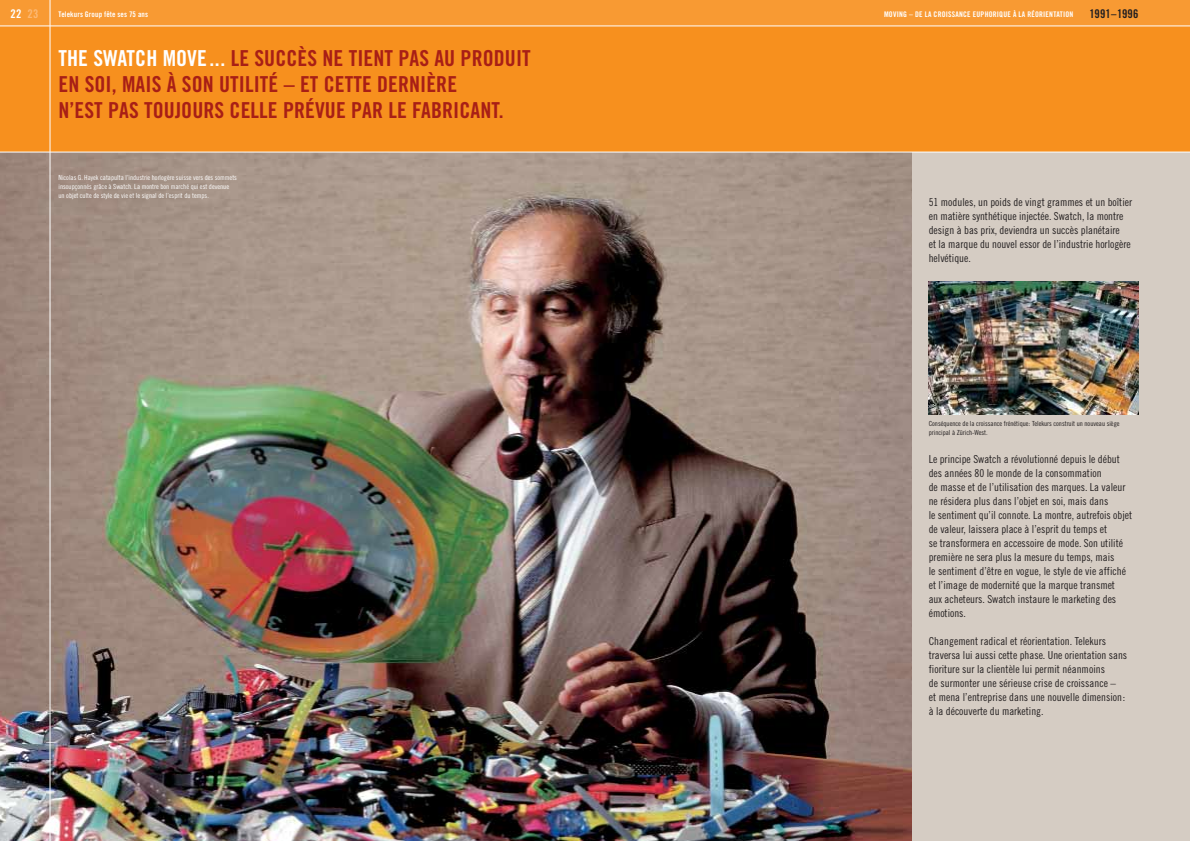
<style>
.page{position:relative;width:1190px;height:841px;background:#fff}
.page>*{position:absolute;margin:0;border:0;box-sizing:border-box;transform-origin:0 0}
.t1{font:22px/26px "Trade Gothic Bold Cond Twenty";letter-spacing:.005em;color:#a81f16}
.t2{font:12px "Trade Gothic Bold Cond Twenty";letter-spacing:.015em;color:#231f20}
.t3{font:12px "Trade Gothic Bold Cond Twenty";color:#fff}
.t4{font:11px/14px "Trade Gothic Cond Eighteen";color:#231f20}
.t5{font:7.8px "Trade Gothic Bold Cond Twenty";letter-spacing:.025em;color:#fff}
.t6{font:7px/9px "Trade Gothic Cond Eighteen";color:#fff}
.t7{font:7px/9px "Trade Gothic Cond Eighteen";color:#231f20}
.s1{color:#fcb975}
.s2{color:#fff}
</style>
<div class="page">
<div style="left:912px;top:152px;width:278px;height:689px;background:#d5ccc3"></div>
<img style="left:0;top:153px;width:912px;height:688px">
<div style="left:0;top:26px;width:1190px;height:126px;background:#f7901e"></div>
<div style="left:0;top:0;width:1190px;height:26px;background:#f89a33"></div>
<hr style="left:0;top:26px;width:1190px;height:1px;background:#fff">
<hr style="left:50px;top:0;width:1px;height:841px;background:#fff">
<hr style="left:0;top:152px;width:1190px;height:1px;background:#fff">
<img style="left:929px;top:281px;width:210px;height:133px">
<p class="t3" style="left:11px;top:9px;width:29px">22 <span class="s1">23</span></p>
<p class="t5" style="left:59px;top:12px;width:91px">Telekurs Group fête ses 75 ans</p>
<p class="t5" style="left:884px;top:12px;width:191px">MOVING – DE LA CROISSANCE EUPHORIQUE À LA RÉORIENTATION</p>
<p class="t2" style="left:1090px;top:9px;width:51px">1991–1996</p>
<h1 class="t1" style="left:59px;top:47px;width:474px"><span class="s2">THE SWATCH MOVE...</span> LE SUCCÈS NE TIENT PAS AU PRODUIT<br>EN SOI, MAIS À SON UTILITÉ – ET CETTE DERNIÈRE<br>N’EST PAS TOUJOURS CELLE PRÉVUE PAR LE FABRICANT.</h1>
<p class="t6" style="left:59px;top:173px;width:180px">Nicolas G. Hayek catapulta l’industrie horlogère suisse vers des sommets insoupçonnés grâce à Swatch. La montre bon marché qui est devenue un objet culte de style de vie et le signal de l’esprit du temps.</p>
<p class="t4" style="left:929px;top:196px;width:205px">51 modules, un poids de vingt grammes et un boîtier en matière synthétique injectée. Swatch, la montre design à bas prix, deviendra un succès planétaire<br>et la marque du nouvel essor de l’industrie horlogère helvétique.</p>
<p class="t7" style="left:929px;top:420px;width:192px">Conséquence de la croissance frénétique: Telekurs construit un nouveau siège principal à Zürich-West.</p>
<p class="t4" style="left:929px;top:453px;width:205px">Le principe Swatch a révolutionné depuis le début des années 80 le monde de la consommation<br>de masse et de l’utilisation des marques. La valeur ne résidera plus dans l’objet en soi, mais dans<br>le sentiment qu’il connote. La montre, autrefois objet de valeur, laissera place à l’esprit du temps et<br>se transformera en accessoire de mode. Son utilité première ne sera plus la mesure du temps, mais<br>le sentiment d’être en vogue, le style de vie affiché et l’image de modernité que la marque transmet<br>aux acheteurs. Swatch instaure le marketing des émotions.</p>
<p class="t4" style="left:929px;top:635px;width:200px">Changement radical et réorientation. Telekurs traversa lui aussi cette phase. Une orientation sans fioriture sur la clientèle lui permit néanmoins<br>de surmonter une sérieuse crise de croissance –<br>et mena l’entreprise dans une nouvelle dimension: à la découverte du marketing.</p>
</div>
